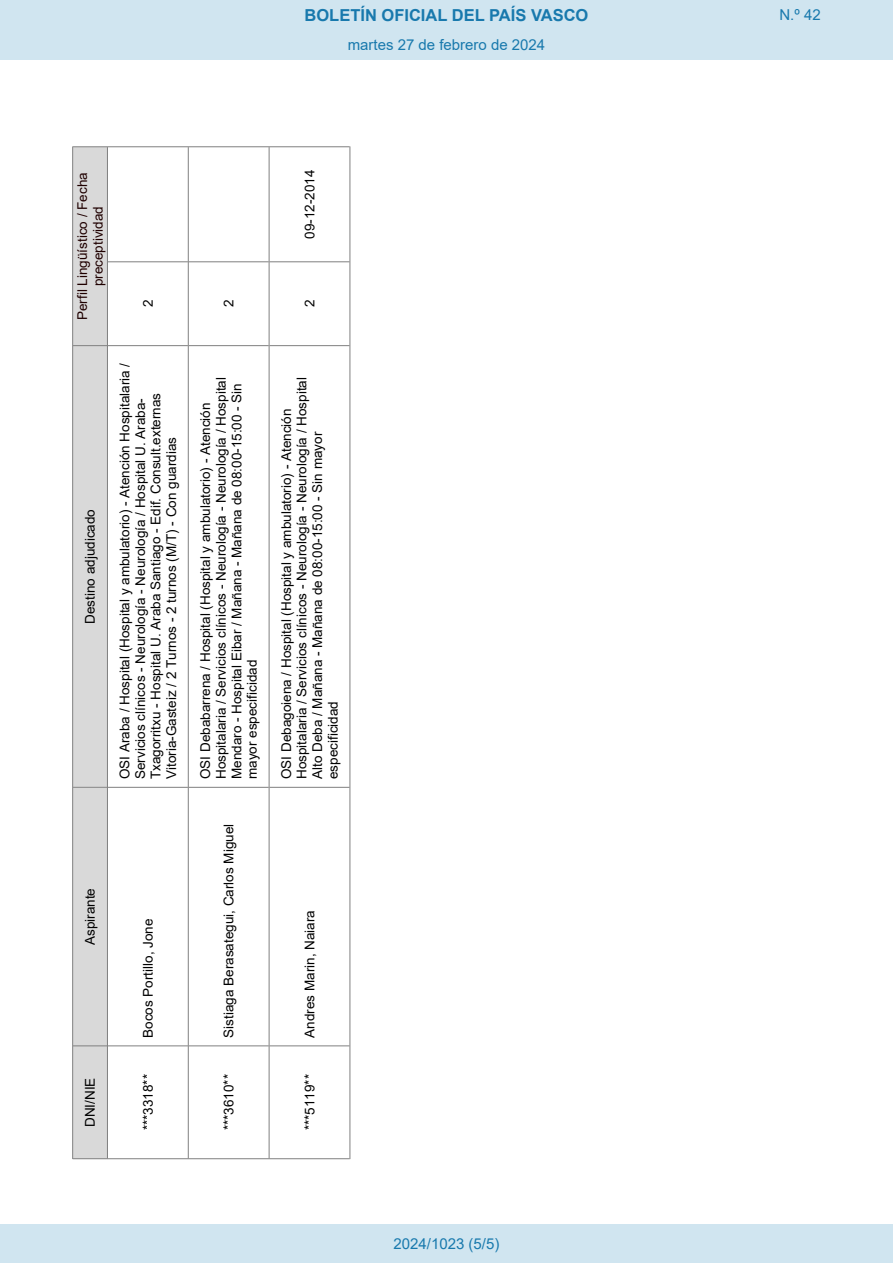
<style>
.page{position:relative;width:893px;height:1263px;background:#fff}
.page>*{position:absolute;margin:0;border:0;box-sizing:border-box;transform-origin:0 0}
.t1{font:700 16.5px "Arial";color:#1879ad}
.Paginacion_Centro{font:15px "Arial";color:#1879ad}
.t2{font:13.5px/15.5px "Arial";color:#000}
.t3{font:13.5px/15.5px "Arial";color:#1f0000;text-align:center}
</style>
<div class="page">
<div style="left:73px;top:1046px;width:34px;height:112px;background:#d9d9d9"></div>
<div style="left:73px;top:788px;width:34px;height:257px;background:#d9d9d9"></div>
<div style="left:73px;top:346px;width:34px;height:441px;background:#d9d9d9"></div>
<div style="left:73px;top:147px;width:34px;height:198px;background:#d9d9d9"></div>
<hr style="left:73px;top:1158px;width:277px;height:1px;background:#808080">
<hr style="left:73px;top:1045px;width:34px;height:1px;background:#808080">
<hr style="left:108px;top:1045px;width:80px;height:1px;background:#808080">
<hr style="left:189px;top:1045px;width:80px;height:1px;background:#808080">
<hr style="left:269px;top:1045px;width:81px;height:1px;background:#808080">
<hr style="left:73px;top:787px;width:34px;height:1px;background:#808080">
<hr style="left:108px;top:787px;width:80px;height:1px;background:#808080">
<hr style="left:189px;top:787px;width:80px;height:1px;background:#808080">
<hr style="left:269px;top:787px;width:81px;height:1px;background:#808080">
<hr style="left:73px;top:345px;width:34px;height:1px;background:#808080">
<hr style="left:108px;top:345px;width:80px;height:1px;background:#808080">
<hr style="left:189px;top:345px;width:80px;height:1px;background:#808080">
<hr style="left:269px;top:345px;width:81px;height:1px;background:#808080">
<hr style="left:73px;top:146px;width:277px;height:1px;background:#808080">
<hr style="left:108px;top:261px;width:80px;height:1px;background:#808080">
<hr style="left:189px;top:261px;width:80px;height:1px;background:#808080">
<hr style="left:269px;top:261px;width:81px;height:1px;background:#808080">
<hr style="left:72px;top:146px;width:1px;height:1013px;background:#808080">
<hr style="left:107px;top:147px;width:1px;height:1011px;background:#808080">
<hr style="left:188px;top:147px;width:1px;height:1011px;background:#808080">
<hr style="left:269px;top:147px;width:1px;height:1011px;background:#808080">
<hr style="left:350px;top:146px;width:1px;height:1013px;background:#808080">
<div style="left:0;top:0;width:893px;height:60px;background:#d0e5f0"></div>
<div style="left:0;top:1225px;width:893px;height:38px;background:#d0e5f0"></div>
<p class="t1" style="left:305px;top:3px;width:285px">BOLETÍN OFICIAL DEL PAÍS VASCO</p>
<p class="Paginacion_Centro" style="left:779px;top:5px;width:43px">N.º 42</p>
<p class="Paginacion_Centro" style="left:348px;top:35px;width:199px">martes 27 de febrero de 2024</p>
<p class="t3" style="left:75px;top:320px;width:149px;rotate:-90deg">Perfil Lingüístico / Fecha preceptividad</p>
<p class="t2" style="left:140px;top:307px;width:9px;rotate:-90deg">2</p>
<p class="t2" style="left:82px;top:624px;width:116px;rotate:-90deg">Destino adjudicado</p>
<p class="t2" style="left:117px;top:779px;width:418px;rotate:-90deg">OSI Araba / Hospital (Hospital y ambulatorio) - Atención Hospitalaria / Servicios clínicos - Neurología - Neurología / Hospital U. Araba-Txagorritxu - Hospital U. Araba Santiago - Edif. Consult.externas Vitoria-Gasteiz / 2 Turnos - 2 turnos (M/T) - Con guardias</p>
<p class="t2" style="left:82px;top:945px;width:59px;rotate:-90deg">Aspirante</p>
<p class="t2" style="left:82px;top:1127px;width:51px;rotate:-90deg">DNI/NIE</p>
<p class="t2" style="left:140px;top:1038px;width:121px;rotate:-90deg">Bocos Portillo, Jone</p>
<p class="t2" style="left:140px;top:1130px;width:58px;rotate:-90deg">***3318**</p>
<p class="t2" style="left:221px;top:307px;width:9px;rotate:-90deg">2</p>
<p class="t2" style="left:302px;top:239px;width:71px;rotate:-90deg">09-12-2014</p>
<p class="t2" style="left:302px;top:307px;width:9px;rotate:-90deg">2</p>
<p class="t2" style="left:198px;top:779px;width:404px;rotate:-90deg">OSI Debabarrena / Hospital (Hospital y ambulatorio) - Atención Hospitalaria / Servicios clínicos - Neurología - Neurología / Hospital Mendaro - Hospital Eibar / Mañana - Mañana de 08:00-15:00 - Sin mayor especificidad</p>
<p class="t2" style="left:221px;top:1038px;width:215px;rotate:-90deg">Sistiaga Berasategui, Carlos Miguel</p>
<p class="t2" style="left:221px;top:1130px;width:58px;rotate:-90deg">***3610**</p>
<p class="t2" style="left:279px;top:779px;width:404px;rotate:-90deg">OSI Debagoiena / Hospital (Hospital y ambulatorio) - Atención Hospitalaria / Servicios clínicos - Neurología - Neurología / Hospital Alto Deba / Mañana - Mañana de 08:00-15:00 - Sin mayor especificidad</p>
<p class="t2" style="left:302px;top:1038px;width:129px;rotate:-90deg">Andres Marin, Naiara</p>
<p class="t2" style="left:302px;top:1130px;width:58px;rotate:-90deg">***5119**</p>
<p class="Paginacion_Centro" style="left:393px;top:1234px;width:107px">2024/1023 (5/5)</p>
</div>
